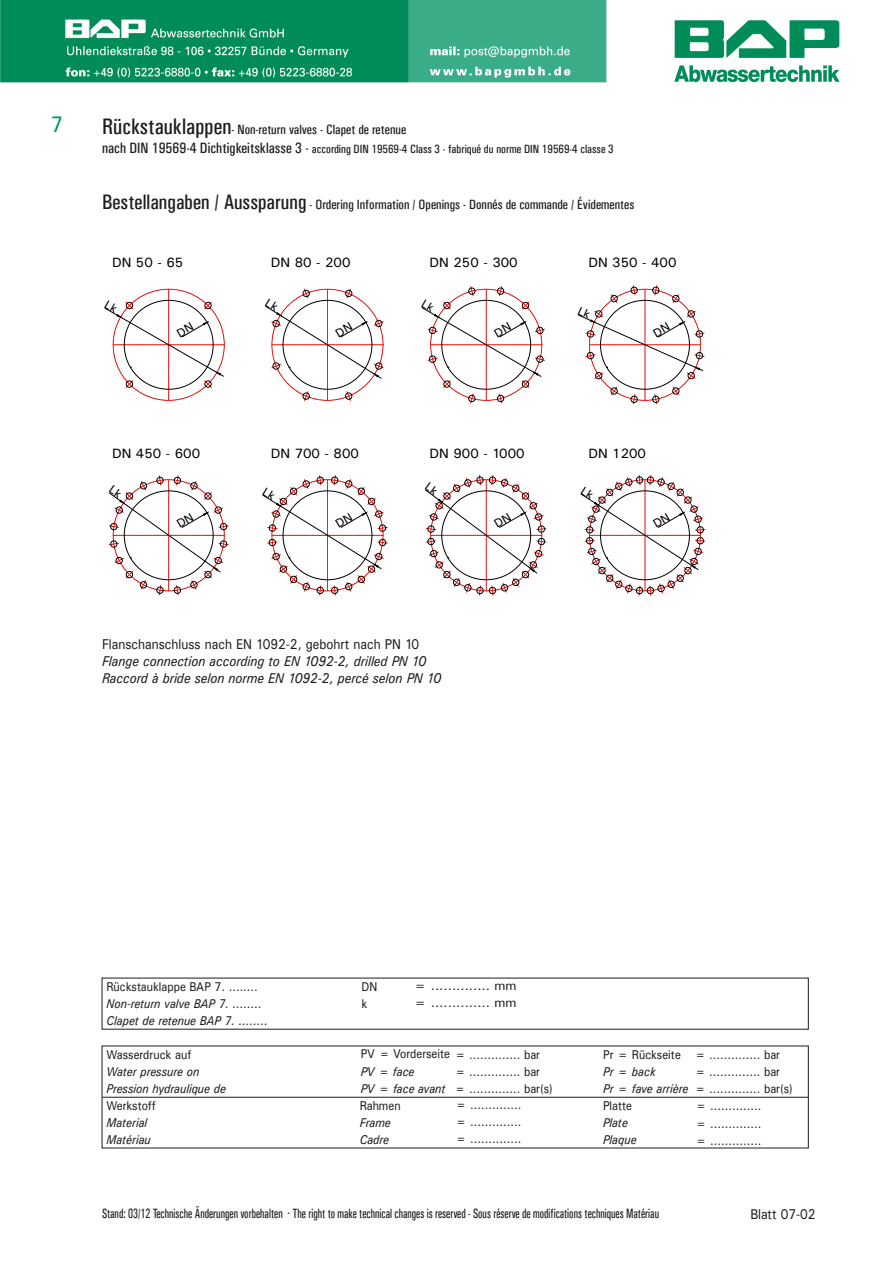
<style>
.page{position:relative;width:893px;height:1263px;background:#fff}
.page>*{position:absolute;margin:0;border:0;box-sizing:border-box;transform-origin:0 0}
.t1{font:22.5px "Univers";color:#009964;scale:.86 1}
.t2{font:italic 14.25px/17px "Univers";color:#1d1d1b;scale:.86 1}
.t3{font:14.25px "Univers";color:#1d1d1b;scale:.86 1}
.t4{font:13.5px "Univers Condensed";color:#1d1d1b}
.t5{font:13.5px "Univers Condensed";color:#1d1d1b;scale:.8 1}
.t6{font:13.5px "Univers";color:#000}
.t7{font:12.75px/17.1px "Univers";color:#1d1d1b;scale:.86 1}
.t8{font:italic 12.75px/17px "Univers";color:#1d1d1b;scale:.86 1}
.t9{font:12.75px/17.1px "Univers";color:#1d1d1b}
.t10{font:12px "Univers Condensed";color:#1d1d1b}
.s1{font-size:22.5px}
.s2{font-size:15px}
.s3{font-size:21px}
</style>
<div class="page">
<img style="left:0;top:0;width:839px;height:82px">
<hr style="left:102px;top:1097px;width:706px;height:1px;background:#1d1d1b">
<svg style="left:104px;top:289px;width:120px;height:111px"></svg>
<svg style="left:265px;top:289px;width:118px;height:112px"></svg>
<svg style="left:421px;top:286px;width:123px;height:117px"></svg>
<svg style="left:109px;top:476px;width:119px;height:119px"></svg>
<svg style="left:262px;top:475px;width:125px;height:120px"></svg>
<svg style="left:578px;top:286px;width:126px;height:118px"></svg>
<svg style="left:581px;top:475px;width:124px;height:120px"></svg>
<svg style="left:425px;top:475px;width:121px;height:120px"></svg>
<h1 class="t1" style="left:51px;top:111px;width:16px">7</h1>
<p class="t4" style="left:102px;top:121px;width:306px"><span class="s1">Rückstauklappen</span>- Non-return valves - Clapet de retenue</p>
<p class="t10" style="left:102px;top:142px;width:513px"><span class="s2">nach DIN 19569-4 Dichtigkeitsklasse 3 -</span> according DIN 19569-4 Class 3 - fabriqué du norme DIN 19569-4 classe 3</p>
<p class="t4" style="left:102px;top:197px;width:534px"><span class="s3">Bestellangaben / Aussparung</span> - Ordering Information / Openings - Donnés de commande / Évidementes</p>
<p class="t6" style="left:112px;top:254px;width:73px">DN 50 - 65</p>
<p class="t6" style="left:271px;top:254px;width:81px">DN 80 - 200</p>
<p class="t6" style="left:430px;top:254px;width:90px">DN 250 - 300</p>
<p class="t6" style="left:588px;top:254px;width:90px">DN 350 - 400</p>
<p class="t6" style="left:112px;top:445px;width:90px">DN 450 - 600</p>
<p class="t6" style="left:271px;top:445px;width:90px">DN 700 - 800</p>
<p class="t6" style="left:430px;top:445px;width:97px">DN 900 - 1000</p>
<p class="t6" style="left:588px;top:445px;width:59px">DN 1200</p>
<p class="t3" style="left:102px;top:635px;width:370px">Flanschanschluss nach EN 1092-2, gebohrt nach PN 10</p>
<p class="t2" style="left:102px;top:652px;width:396px">Flange connection according to EN 1092-2, drilled PN 10<br>Raccord à bride selon norme EN 1092-2, percé selon PN 10</p>
<p class="t7" style="left:107px;top:978px;width:178px">Rückstauklappe BAP 7. ........</p>
<p class="t8" style="left:107px;top:1012px;width:189px">Clapet de retenue BAP 7. ........</p>
<p class="t8" style="left:107px;top:995px;width:182px">Non-return valve BAP 7. ........</p>
<p class="t7" style="left:107px;top:1046px;width:100px">Wasserdruck auf</p>
<p class="t8" style="left:107px;top:1063px;width:140px">Water pressure on<br>Pression hydraulique de</p>
<p class="t7" style="left:107px;top:1096px;width:59px">Werkstoff</p>
<p class="t8" style="left:107px;top:1114px;width:53px">Material<br>Matériau</p>
<p class="t7" style="left:361px;top:978px;width:20px">DN k</p>
<p class="t9" style="left:414px;top:977px;width:104px">= .............. mm = .............. mm</p>
<p class="t7" style="left:361px;top:1046px;width:210px">PV = Vorderseite = .............. bar</p>
<p class="t8" style="left:361px;top:1063px;width:100px">PV = face<br>PV = face avant</p>
<p class="t7" style="left:455px;top:1063px;width:101px">= .............. bar</p>
<p class="t7" style="left:603px;top:1045px;width:92px">Pr = Rückseite</p>
<p class="t8" style="left:603px;top:1063px;width:100px">Pr = back<br>Pr = fave arrière</p>
<p class="t7" style="left:695px;top:1045px;width:101px">= .............. bar = .............. bar</p>
<p class="t7" style="left:455px;top:1080px;width:116px">= .............. bar(s)</p>
<p class="t7" style="left:695px;top:1080px;width:116px">= .............. bar(s)</p>
<p class="t7" style="left:360px;top:1097px;width:49px">Rahmen</p>
<p class="t8" style="left:360px;top:1114px;width:38px">Frame<br>Cadre</p>
<p class="t7" style="left:603px;top:1097px;width:35px">Platte</p>
<p class="t8" style="left:603px;top:1114px;width:40px">Plate<br>Plaque</p>
<p class="t7" style="left:455px;top:1096px;width:78px;text-align:justify">= .............. = .............. = ..............</p>
<p class="t7" style="left:695px;top:1097px;width:78px;text-align:justify">= .............. = .............. = ..............</p>
<p class="t5" style="left:102px;top:1206px;width:698px">Stand: 03/12 Technische Änderungen vorbehalten · The right to make technical changes is reserved - Sous réserve de modifications techniques Matériau</p>
<p class="t3" style="left:750px;top:1205px;width:77px">Blatt 07-02</p>
</div>
